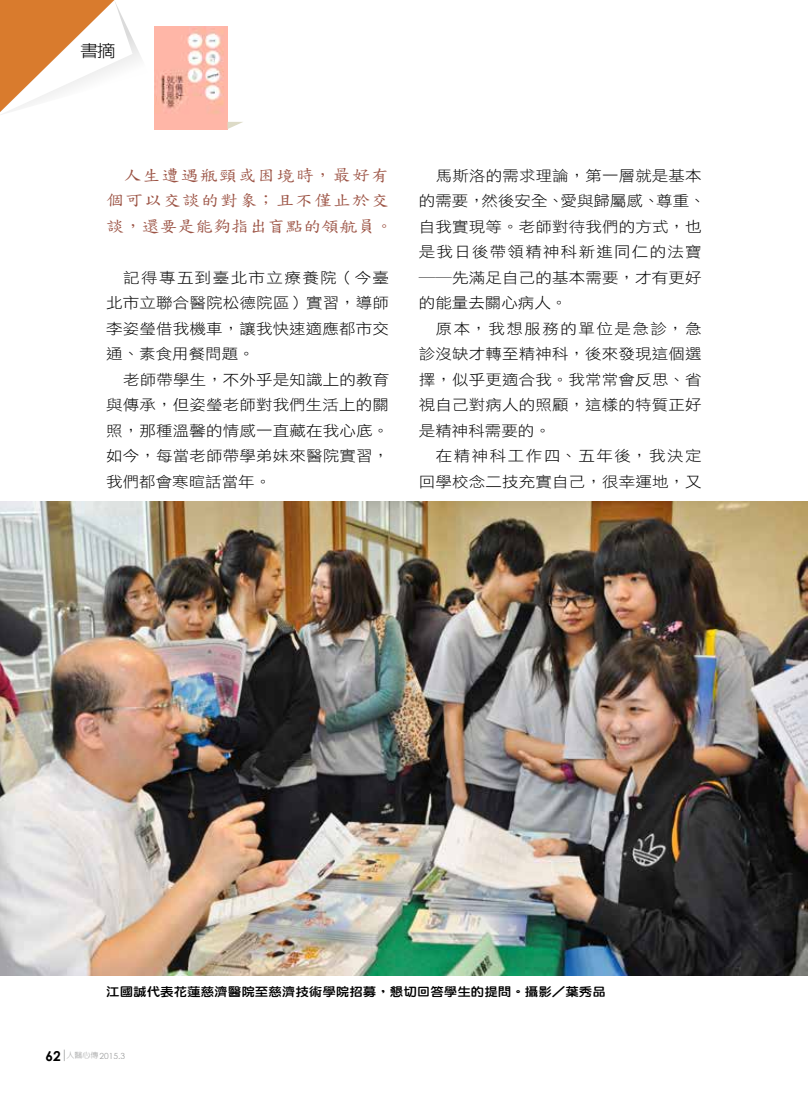
<style>
.page{position:relative;width:808px;height:1106px;background:#fff}
.page>*{position:absolute;margin:0;border:0;box-sizing:border-box;transform-origin:0 0}
.t1{font:300 16.65px "Lin Gothic";color:#000;scale:1.11 1}
.t2{font:16.2px/25.5px "DF Kai Shu SB Estd BF";letter-spacing:.055em;color:#9b5243;scale:1.11 1}
.t3{font:14.85px/25.5px "DF Hei Std W3";letter-spacing:.01em;color:#000;text-align:justify;scale:1.11 1}
.t4{font:12.15px "DF Yuan Std W8";color:#000;scale:1.11 1}
.t5{font:8.4px "Century Gothic";color:#9fa0a0}
.s1{font-weight:700;font-size:13.65px;color:#000}
.s2{font-family:"Lin Gothic";font-weight:300;font-size:7.65px}
</style>
<div class="page">
<svg style="left:0;top:0;width:141px;height:115px"></svg>
<svg style="left:64px;top:1049px;width:1px;height:12px"></svg>
<img style="left:155px;top:27px;width:73px;height:102px">
<svg style="left:228px;top:122px;width:15px;height:7px"></svg>
<img style="left:0;top:501px;width:808px;height:474px">
<p class="t1" style="left:80px;top:42px;width:34px">書摘</p>
<p class="t2" style="left:106px;top:162px;width:260px;text-indent:17px">人生遭遇瓶頸或困境時，最好有個可以交談的對象；且不僅止於交談，還要是能夠指出盲點的領航員。</p>
<p class="t3" style="left:106px;top:264px;width:256px;text-indent:17px">記得專五到臺北市立療養院（今臺北市立聯合醫院松德院區）實習，導師李姿瑩借我機車，讓我快速適應都市交通、素食用餐問題。</p>
<p class="t3" style="left:106px;top:366px;width:256px;text-indent:17px">老師帶學生，不外乎是知識上的教育與傳承，但姿瑩老師對我們生活上的關照，那種溫馨的情感一直藏在我心底。如今，每當老師帶學弟妹來醫院實習，我們都會寒暄話當年。</p>
<p class="t3" style="left:419px;top:162px;width:260px;text-align:left;text-indent:17px">馬斯洛的需求理論，第一層就是基本的需要，然後安全、愛與歸屬感、尊重、自我實現等。老師對待我們的方式，也是我日後帶領精神科新進同仁的法寶――先滿足自己的基本需要，才有更好的能量去關心病人。</p>
<p class="t3" style="left:419px;top:315px;width:256px;text-indent:17px">原本，我想服務的單位是急診，急診沒缺才轉至精神科，後來發現這個選擇，似乎更適合我。我常常會反思、省視自己對病人的照顧，這樣的特質正好是精神科需要的。</p>
<p class="t3" style="left:419px;top:443px;width:256px;text-align:right">在精神科工作四、五年後，我決定回學校念二技充實自己，很幸運地，又</p>
<p class="t4" style="left:106px;top:984px;width:451px">江國誠代表花蓮慈濟醫院至慈濟技術學院招募，懇切回答學生的提問。攝影／葉秀品</p>
<p class="t5" style="left:45px;top:1050px;width:81px"><span class="s1">62</span> <span class="s2">人醫心傳</span>2015.3</p>
</div>
